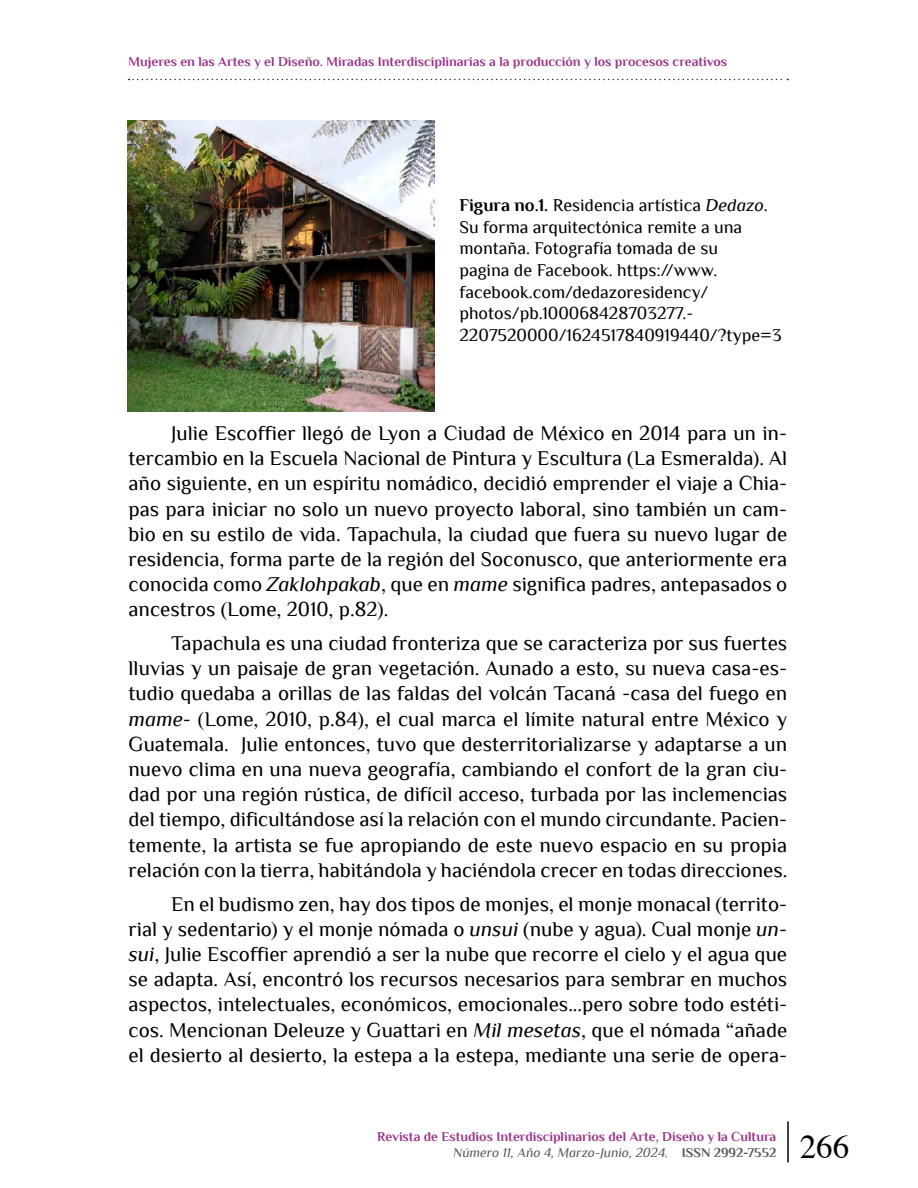
<style>
.page{position:relative;width:918px;height:1188px;background:#fff}
.page>*{position:absolute;margin:0;border:0;box-sizing:border-box;transform-origin:0 0}
.t1{font:33px "Times";color:#000}
.Texto_completo{font:21px/25.2px "Philosopher";color:#000;text-align:justify}
.Notas_al_pie_y_figur{font:18px/21.6px "Philosopher";color:#000}
.t2{font:700 13.5px/16.2px "Philosopher";color:#9b338a;text-align:right}
.s1{font-weight:700}
.s2{font-style:italic}
.s3{font-weight:400;font-style:italic;color:#575756}
.s4{color:#575756}
</style>
<div class="page">
<hr style="left:787px;top:1121px;width:2px;height:41px;background:#000">
<svg style="left:129px;top:79px;width:659px;height:1px"></svg>
<img style="left:128px;top:121px;width:307px;height:291px">
<p class="t2" style="left:129px;top:53px;width:600px">Mujeres en las Artes y el Diseño. Miradas Interdisciplinarias a la producción y los procesos creativos</p>
<p class="Notas_al_pie_y_figur" style="left:459px;top:195px;width:324px"><span class="s1">Figura no.1.</span> Residencia artística <span class="s2">Dedazo</span>.<br>Su forma arquitectónica remite a una montaña. Fotografía tomada de su<br>pagina de Facebook. https://www. facebook.com/dedazoresidency/ photos/pb.100068428703277.- 2207520000/1624517840919440/?type=3</p>
<p class="Texto_completo" style="left:129px;top:421px;width:660px;text-indent:43px">Julie Escoffier llegó de Lyon a Ciudad de México en 2014 para un in&shy;tercambio en la Escuela Nacional de Pintura y Escultura (La Esmeralda). Al año siguiente, en un espíritu nomádico, decidió emprender el viaje a Chia&shy;pas para iniciar no solo un nuevo proyecto laboral, sino también un cam&shy;bio en su estilo de vida. Tapachula, la ciudad que fuera su nuevo lugar de residencia, forma parte de la región del Soconusco, que anteriormente era conocida como <span class="s2">Zaklohpakab</span>, que en <span class="s2">mame</span> significa padres, antepasados o ancestros (Lome, 2010, p.82).</p>
<p class="Texto_completo" style="left:129px;top:631px;width:660px;text-indent:43px">Tapachula es una ciudad fronteriza que se caracteriza por sus fuertes lluvias y un paisaje de gran vegetación. Aunado a esto, su nueva casa-es&shy;tudio quedaba a orillas de las faldas del volcán Tacaná -casa del fuego en <span class="s2">mame</span>- (Lome, 2010, p.84), el cual marca el límite natural entre México y Guatemala. Julie entonces, tuvo que desterritorializarse y adaptarse a un nuevo clima en una nueva geografía, cambiando el confort de la gran ciu&shy;dad por una región rústica, de difícil acceso, turbada por las inclemencias del tiempo, dificultándose así la relación con el mundo circundante. Pacien&shy;temente, la artista se fue apropiando de este nuevo espacio en su propia relación con la tierra, habitándola y haciéndola crecer en todas direcciones.</p>
<p class="Texto_completo" style="left:129px;top:891px;width:660px;text-indent:43px">En el budismo zen, hay dos tipos de monjes, el monje monacal (territo&shy;rial y sedentario) y el monje nómada o <span class="s2">unsui</span> (nube y agua). Cual monje <span class="s2">un&shy;sui</span>, Julie Escoffier aprendió a ser la nube que recorre el cielo y el agua que se adapta. Así, encontró los recursos necesarios para sembrar en muchos aspectos, intelectuales, económicos, emocionales...pero sobre todo estéti&shy;cos. Mencionan Deleuze y Guattari en <span class="s2">Mil mesetas</span>, que el nómada “añade el desierto al desierto, la estepa a la estepa, mediante una serie de opera-</p>
<p class="t2" style="left:377px;top:1128px;width:401px">Revista de Estudios Interdisciplinarios del Arte, Diseño y la Cultura<br><span class="s3">Número 11, Año 4, Marzo-Junio, 2024.</span> <span class="s4">ISSN 2992-7552</span></p>
<h1 class="t1" style="left:800px;top:1116px;width:51px">266</h1>
</div>
